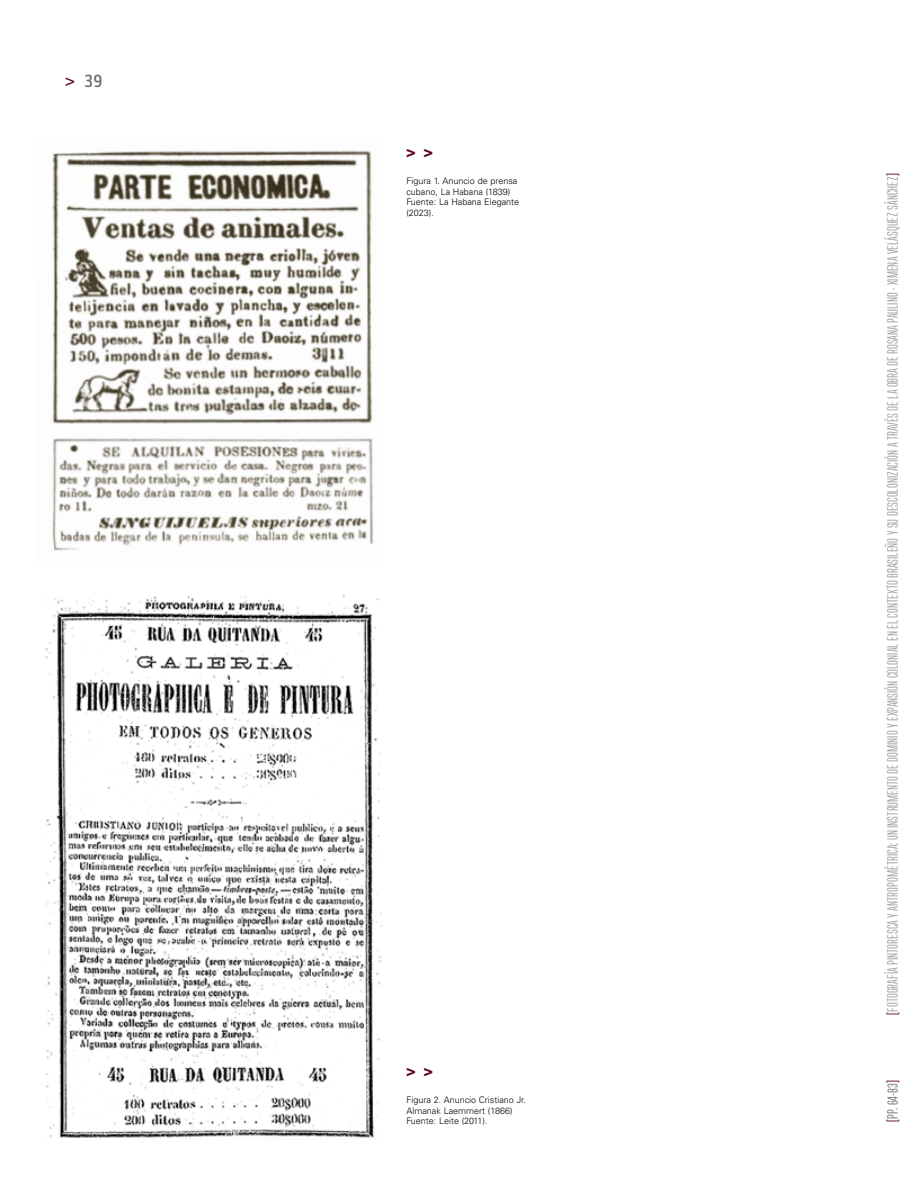
<style>
.page{position:relative;width:918px;height:1188px;background:#fff}
.page>*{position:absolute;margin:0;border:0;box-sizing:border-box;transform-origin:0 0}
.t1{font:17.55px "Bunday Sans Semi Bold Up";color:#706f6f}
.t2{font:15px "Ristretto Pro";color:#9d9d9c}
.t3{font:15px "Ristretto Pro";color:#706f6f}
.t4{font:300 9px/10.5px "Univers LT Std";color:#000}
.s1{font-family:"Rotis Sans Serif Std";font-weight:700;color:#5c0530}
.s2{color:#5c0530}
</style>
<div class="page">
<img style="left:52px;top:150px;width:321px;height:401px">
<img style="left:45px;top:595px;width:337px;height:543px">
<p class="t1" style="left:65px;top:71px;width:39px"><span class="s1">&gt;</span> 39</p>
<p class="t4" style="left:406px;top:176px;width:114px">Figura 1. Anuncio de prensa cubano, La Habana (1839)<br>Fuente: La Habana Elegante (2023).</p>
<p class="t4" style="left:406px;top:1095px;width:121px">Figura 2. Anuncio Cristiano Jr.<br>Almanak Laemmert (1866)<br>Fuente: Leite (2011).</p>
<p class="t2" style="left:884px;top:1015px;width:843px;rotate:-90deg"><span class="s2">[</span>FOTOGRAFÍA PINTORESCA Y ANTROPOMÉTRICA: UN INSTRUMENTO DE DOMINIO Y EXPANSIÓN COLONIAL EN EL CONTEXTO BRASILEÑO Y SU DESCOLONIZACIÓN A TRAVÉS DE LA OBRA DE ROSANA PAULINO · XIMENA VELÁSQUEZ SÁNCHEZ<span class="s2">]</span></p>
<p class="t3" style="left:884px;top:1122px;width:43px;rotate:-90deg"><span class="s2">[</span>PP. 64-83<span class="s2">]</span></p>
</div>
